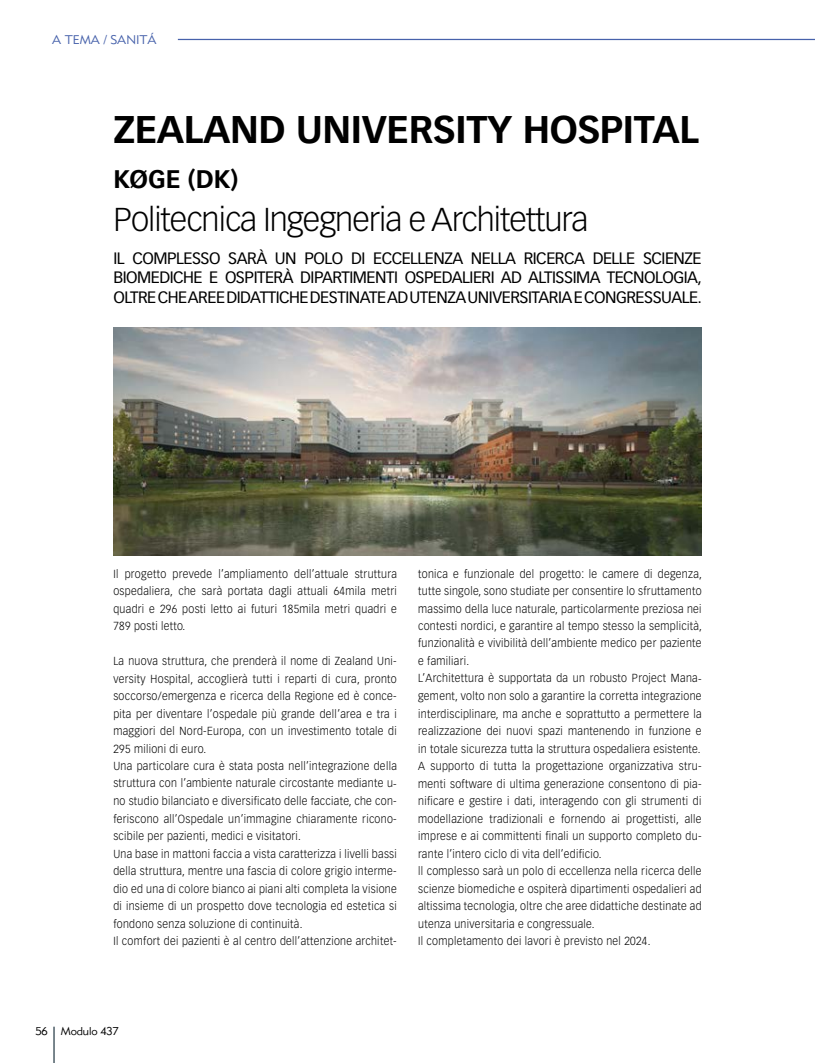
<style>
.page{position:relative;width:815px;height:1063px;background:#fff}
.page>*{position:absolute;margin:0;border:0;box-sizing:border-box;transform-origin:0 0}
.t1{font:700 37.88px "Vectora LT Std";letter-spacing:-.01em;color:#000}
.t2{font:300 32.5px "Vectora LT Std";letter-spacing:-.03em;color:#000}
.t3{font:700 25px "Vectora LT Std";color:#000}
.t4{font:16.25px/19.5px "Vectora LT Std";letter-spacing:-.03em;color:#000;text-align:justify}
.t5{font:12.5px "Metro Lite Two";color:#4762ab}
.t6{font:300 11.5px/17.5px "Vectora LT Std";letter-spacing:.03em;color:#000;scale:.92 1}
.t7{font:11.25px "Metro Lite Two";letter-spacing:-.015em;color:#000}
</style>
<div class="page">
<hr style="left:53px;top:1027px;width:2px;height:36px;background:#717e86">
<img style="left:113px;top:328px;width:589px;height:227px">
<hr style="left:178px;top:39px;width:637px;height:1px;background:#4762ab">
<p class="t5" style="left:52px;top:32px;width:106px">A TEMA / SANITÁ</p>
<h1 class="t1" style="left:113px;top:106px;width:587px">ZEALAND UNIVERSITY HOSPITAL</h1>
<h3 class="t3" style="left:113px;top:164px;width:127px">KØGE (DK)</h3>
<h2 class="t2" style="left:113px;top:200px;width:476px">Politecnica Ingegneria e Architettura</h2>
<h3 class="t4" style="left:113px;top:249px;width:590px">IL COMPLESSO SARÀ UN POLO DI ECCELLENZA NELLA RICERCA DELLE SCIENZE BIOMEDICHE E OSPITERÀ DIPARTIMENTI OSPEDALIERI AD ALTISSIMA TECNOLOGIA, OLTRE CHE AREE DIDATTICHE DESTINATE AD UTENZA UNIVERSITARIA E CONGRESSUALE.</h3>
<p class="t6" style="left:113px;top:565px;width:310px;text-align:justify">Il progetto prevede l’ampliamento dell’attuale struttura ospedaliera, che sarà portata dagli attuali 64mila metri quadri e 296 posti letto ai futuri 185mila metri quadri e 789 posti letto.</p>
<p class="t6" style="left:113px;top:652px;width:310px">La nuova struttura, che prenderà il nome di Zealand Uni&shy;versity Hospital, accoglierà tutti i reparti di cura, pronto soccorso/emergenza e ricerca della Regione ed è conce&shy;pita per diventare l’ospedale più grande dell’area e tra i maggiori del Nord-Europa, con un investimento totale di 295 milioni di euro.<br>Una particolare cura è stata posta nell’integrazione della struttura con l’ambiente naturale circostante mediante u&shy;no studio bilanciato e diversificato delle facciate, che con&shy;feriscono all’Ospedale un’immagine chiaramente ricono&shy;scibile per pazienti, medici e visitatori.<br>Una base in mattoni faccia a vista caratterizza i livelli bassi della struttura, mentre una fascia di colore grigio interme&shy;dio ed una di colore bianco ai piani alti completa la visione di insieme di un prospetto dove tecnologia ed estetica si fondono senza soluzione di continuità.<br>Il comfort dei pazienti è al centro dell’attenzione architet-</p>
<p class="t6" style="left:418px;top:565px;width:310px">tonica e funzionale del progetto: le camere di degenza, tutte singole, sono studiate per consentire lo sfruttamento massimo della luce naturale, particolarmente preziosa nei contesti nordici, e garantire al tempo stesso la semplicità, funzionalità e vivibilità dell’ambiente medico per paziente e familiari.<br>L’Architettura è supportata da un robusto Project Mana&shy;gement, volto non solo a garantire la corretta integrazione interdisciplinare, ma anche e soprattutto a permettere la realizzazione dei nuovi spazi mantenendo in funzione e in totale sicurezza tutta la struttura ospedaliera esistente.<br>A supporto di tutta la progettazione organizzativa stru&shy;menti software di ultima generazione consentono di pia&shy;nificare e gestire i dati, interagendo con gli strumenti di modellazione tradizionali e fornendo ai progettisti, alle imprese e ai committenti finali un supporto completo du&shy;rante l’intero ciclo di vita dell’edificio.<br>ll complesso sarà un polo di eccellenza nella ricerca delle scienze biomediche e ospiterà dipartimenti ospedalieri ad altissima tecnologia, oltre che aree didattiche destinate ad utenza universitaria e congressuale.<br>Il completamento dei lavori è previsto nel 2024.</p>
<p class="t7" style="left:35px;top:1025px;width:85px">56 Modulo 437</p>
</div>
